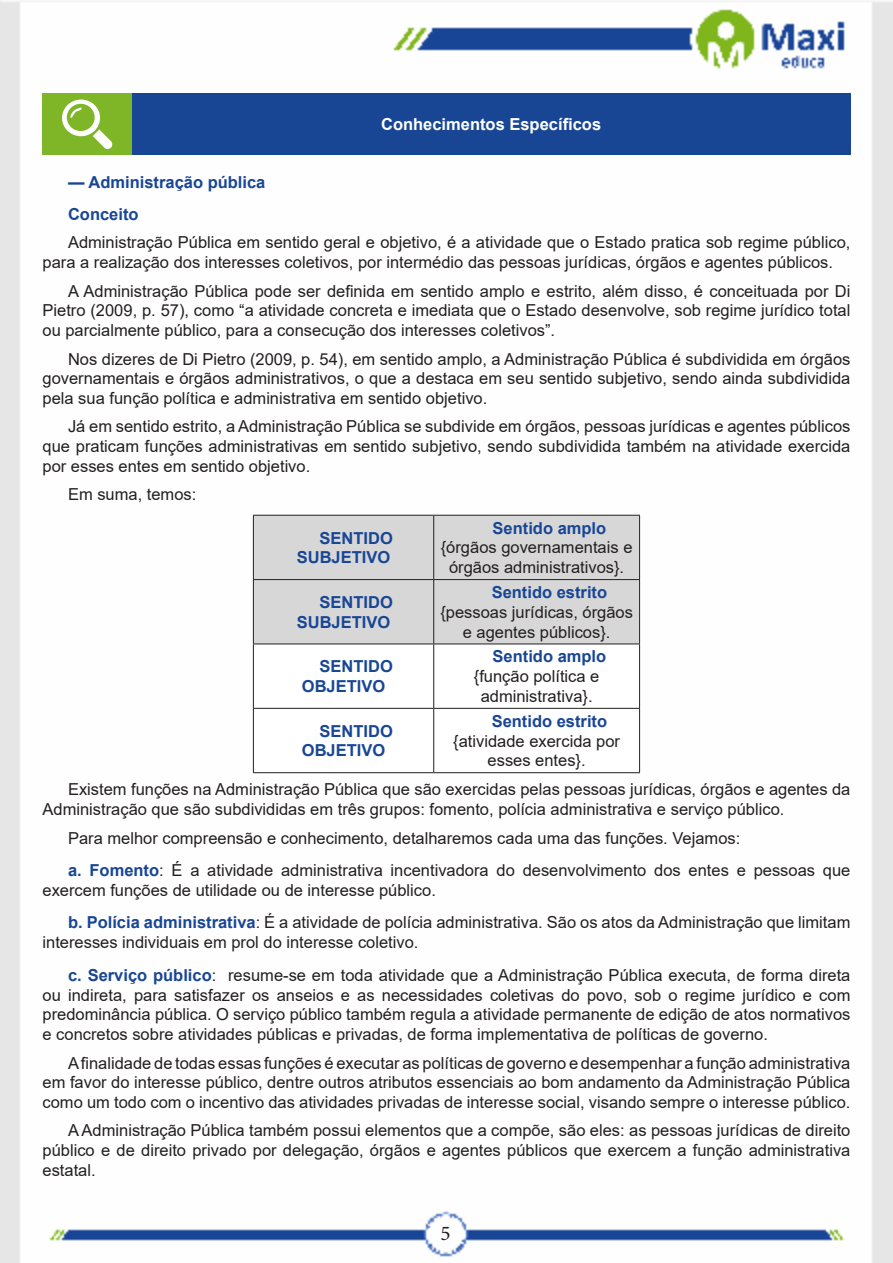
<style>
.page{position:relative;width:893px;height:1263px;background:#fff}
.page>*{position:absolute;margin:0;border:0;box-sizing:border-box;transform-origin:0 0}
.t1{font:21px "Minion Pro";color:#231f20}
.t2{font:16.5px/19.8px "Arial";color:#231f20;text-align:justify}
.t3{font:700 16.5px/19.8px "Arial";color:#184695;text-align:right}
.Titulo_de_Caixa{font:700 16.5px "Arial";color:#fff}
.s1{font-weight:700;color:#184695}
</style>
<div class="page">
<img style="left:0;top:0;width:893px;height:1263px">
<div style="left:43px;top:94px;width:89px;height:61px;background:#7fb628"></div>
<div style="left:132px;top:94px;width:718px;height:61px;background:#184695"></div>
<svg style="left:62px;top:100px;width:51px;height:49px"></svg>
<div style="left:254px;top:516px;width:385px;height:128px;background:#d7d7d7"></div>
<svg style="left:254px;top:645px;width:385px;height:127px"></svg>
<hr style="left:253px;top:515px;width:181px;height:1px;background:#231f20">
<hr style="left:253px;top:516px;width:1px;height:63px;background:#231f20">
<hr style="left:434px;top:515px;width:206px;height:1px;background:#231f20">
<hr style="left:433px;top:516px;width:1px;height:63px;background:#231f20">
<hr style="left:639px;top:516px;width:1px;height:63px;background:#231f20">
<hr style="left:253px;top:579px;width:181px;height:1px;background:#231f20">
<hr style="left:253px;top:580px;width:1px;height:64px;background:#231f20">
<hr style="left:434px;top:579px;width:206px;height:1px;background:#231f20">
<hr style="left:433px;top:580px;width:1px;height:64px;background:#231f20">
<hr style="left:639px;top:580px;width:1px;height:64px;background:#231f20">
<hr style="left:253px;top:644px;width:181px;height:1px;background:#231f20">
<hr style="left:253px;top:644px;width:1px;height:64px;background:#231f20">
<hr style="left:434px;top:644px;width:206px;height:1px;background:#231f20">
<hr style="left:433px;top:644px;width:1px;height:64px;background:#231f20">
<hr style="left:639px;top:644px;width:1px;height:64px;background:#231f20">
<hr style="left:253px;top:708px;width:181px;height:1px;background:#231f20">
<hr style="left:253px;top:709px;width:1px;height:63px;background:#231f20">
<hr style="left:434px;top:708px;width:206px;height:1px;background:#231f20">
<hr style="left:433px;top:709px;width:1px;height:63px;background:#231f20">
<hr style="left:639px;top:709px;width:1px;height:63px;background:#231f20">
<hr style="left:253px;top:772px;width:181px;height:1px;background:#231f20">
<hr style="left:434px;top:772px;width:206px;height:1px;background:#231f20">
<p class="Titulo_de_Caixa" style="left:381px;top:113px;width:222px">Conhecimentos Específicos</p>
<p class="t3" style="left:68px;top:172px;width:199px">— Administração pública</p>
<p class="t3" style="left:68px;top:205px;width:72px">Conceito</p>
<p class="t2" style="left:43px;top:233px;width:809px;text-indent:26px">Administração Pública em sentido geral e objetivo, é a atividade que o Estado pratica sob regime público, para a realização dos interesses coletivos, por intermédio das pessoas jurídicas, órgãos e agentes públicos.</p>
<p class="t2" style="left:43px;top:281px;width:809px;text-indent:26px">A Administração Pública pode ser definida em sentido amplo e estrito, além disso, é conceituada por Di Pietro (2009, p. 57), como “a atividade concreta e imediata que o Estado desenvolve, sob regime jurídico total ou parcialmente público, para a consecução dos interesses coletivos”.</p>
<p class="t2" style="left:43px;top:349px;width:809px;text-indent:26px">Nos dizeres de Di Pietro (2009, p. 54), em sentido amplo, a Administração Pública é subdividida em órgãos governamentais e órgãos administrativos, o que a destaca em seu sentido subjetivo, sendo ainda subdividida pela sua função política e administrativa em sentido objetivo.</p>
<p class="t2" style="left:43px;top:417px;width:809px;text-indent:26px">Já em sentido estrito, a Administração Pública se subdivide em órgãos, pessoas jurídicas e agentes públicos que praticam funções administrativas em sentido subjetivo, sendo subdividida também na atividade exercida por esses entes em sentido objetivo.</p>
<p class="t2" style="left:68px;top:484px;width:130px">Em suma, temos:</p>
<p class="t3" style="left:297px;top:528px;width:98px">SENTIDO<br>SUBJETIVO</p>
<p class="t3" style="left:493px;top:518px;width:115px">Sentido amplo</p>
<p class="t2" style="left:441px;top:538px;width:193px">{órgãos governamentais e</p>
<p class="t2" style="left:449px;top:557px;width:177px">órgãos administrativos}.</p>
<p class="t3" style="left:297px;top:592px;width:98px">SENTIDO<br>SUBJETIVO</p>
<p class="t3" style="left:302px;top:657px;width:93px;text-align:left;text-indent:18px">SENTIDO<br>OBJETIVO</p>
<p class="t3" style="left:492px;top:582px;width:117px">Sentido estrito</p>
<p class="t2" style="left:440px;top:602px;width:194px">{pessoas jurídicas, órgãos</p>
<p class="t2" style="left:463px;top:622px;width:149px">e agentes públicos}.</p>
<p class="t3" style="left:493px;top:647px;width:115px">Sentido amplo</p>
<p class="t2" style="left:474px;top:666px;width:127px">{função política e</p>
<p class="t2" style="left:481px;top:686px;width:113px">administrativa}.</p>
<p class="t3" style="left:492px;top:711px;width:117px">Sentido estrito</p>
<p class="t2" style="left:453px;top:731px;width:168px">{atividade exercida por</p>
<p class="t2" style="left:488px;top:750px;width:100px">esses entes}.</p>
<p class="t2" style="left:43px;top:780px;width:809px;text-indent:26px">Existem funções na Administração Pública que são exercidas pelas pessoas jurídicas, órgãos e agentes da<br>Administração que são subdivididas em três grupos: fomento, polícia administrativa e serviço público.</p>
<p class="t2" style="left:68px;top:828px;width:674px">Para melhor compreensão e conhecimento, detalharemos cada uma das funções. Vejamos:</p>
<p class="t2" style="left:43px;top:860px;width:809px;text-indent:26px"><span class="s1">a. Fomento</span>: É a atividade administrativa incentivadora do desenvolvimento dos entes e pessoas que exercem funções de utilidade ou de interesse público.</p>
<p class="t2" style="left:43px;top:913px;width:809px;text-indent:26px"><span class="s1">b. Polícia administrativa</span>: É a atividade de polícia administrativa. São os atos da Administração que limitam interesses individuais em prol do interesse coletivo.</p>
<p class="t2" style="left:43px;top:965px;width:809px;text-indent:26px"><span class="s1">c. Serviço público</span>: resume-se em toda atividade que a Administração Pública executa, de forma direta ou indireta, para satisfazer os anseios e as necessidades coletivas do povo, sob o regime jurídico e com predominância pública. O serviço público também regula a atividade permanente de edição de atos normativos e concretos sobre atividades públicas e privadas, de forma implementativa de políticas de governo.</p>
<p class="t2" style="left:43px;top:1053px;width:809px;text-indent:26px">A finalidade de todas essas funções é executar as políticas de governo e desempenhar a função administrativa em favor do interesse público, dentre outros atributos essenciais ao bom andamento da Administração Pública como um todo com o incentivo das atividades privadas de interesse social, visando sempre o interesse público.</p>
<p class="t2" style="left:43px;top:1120px;width:809px;text-indent:26px">A Administração Pública também possui elementos que a compõe, são eles: as pessoas jurídicas de direito público e de direito privado por delegação, órgãos e agentes públicos que exercem a função administrativa estatal.</p>
<p class="t3" style="left:302px;top:721px;width:93px;text-align:left;text-indent:18px">SENTIDO<br>OBJETIVO</p>
<p class="t1" style="left:440px;top:1219px;width:12px">5</p>
</div>
